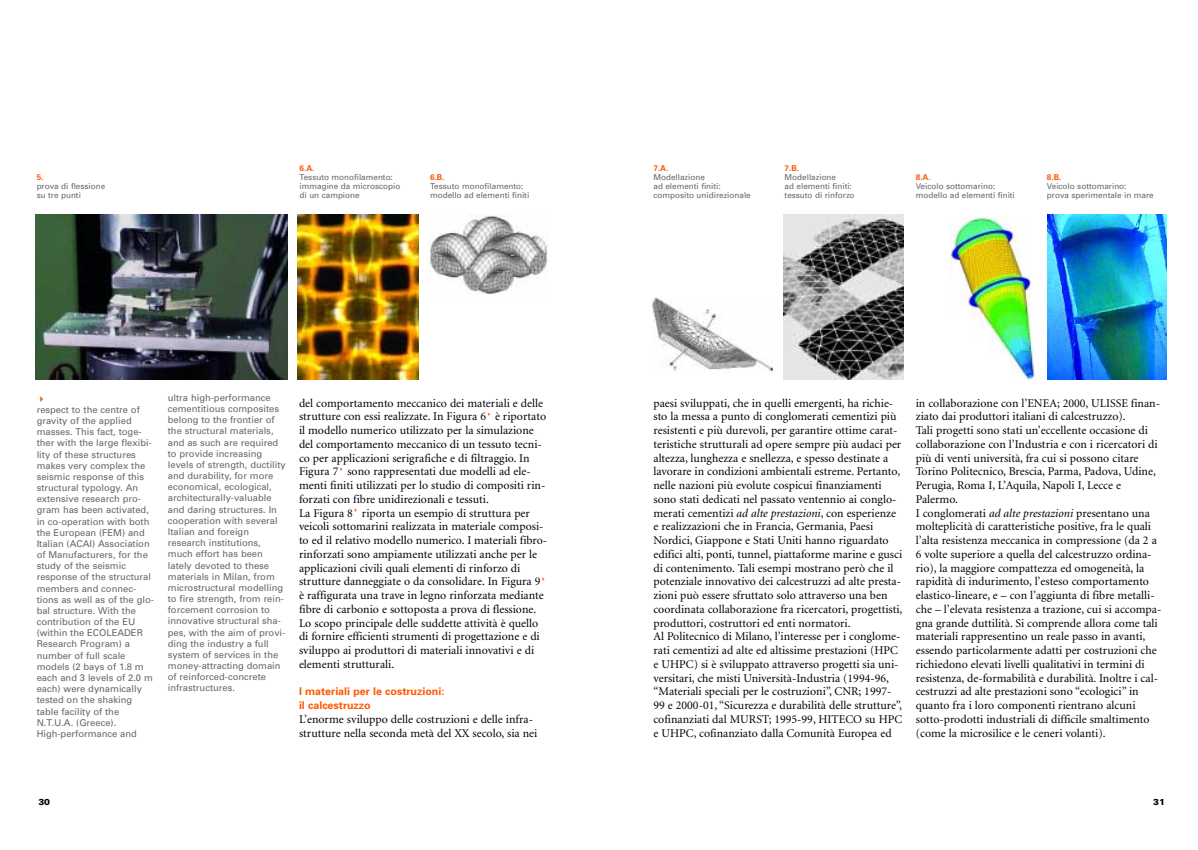
<style>
.page{position:relative;width:1198px;height:850px;background:#fff}
.page>*{position:absolute;margin:0;border:0;box-sizing:border-box;transform-origin:0 0}
.t1{font:11.88px/13.8px "Minion";color:#000}
.t2{font:700 10.62px/13.8px "Univers";color:#ff5803}
.t3{font:9.38px/11.1px "Univers";color:#666}
.t4{font:900 8.75px "Univers";color:#000}
.t5{font:8.12px/8.9px "Univers";color:#666}
.t6{font:700 8.12px "Univers";color:#ff5803}
.s1{font-style:italic}
</style>
<div class="page">
<img style="left:1047px;top:214px;width:119px;height:165px">
<img style="left:35px;top:214px;width:252px;height:165px">
<img style="left:298px;top:214px;width:120px;height:165px">
<img style="left:429px;top:214px;width:119px;height:80px">
<img style="left:652px;top:297px;width:120px;height:75px">
<img style="left:783px;top:214px;width:121px;height:165px">
<img style="left:950px;top:216px;width:85px;height:163px">
<p class="t6" style="left:37px;top:174px;width:8px">5.</p>
<p class="t5" style="left:37px;top:182px;width:70px">prova di flessione su tre punti</p>
<p class="t6" style="left:784px;top:165px;width:16px">7.B.</p>
<p class="t5" style="left:784px;top:173px;width:71px">Modellazione<br>ad elementi finiti: tessuto di rinforzo</p>
<p class="t6" style="left:1047px;top:174px;width:16px">8.B.</p>
<p class="t6" style="left:300px;top:165px;width:16px">6.A.</p>
<p class="t5" style="left:300px;top:173px;width:102px">Tessuto monofilamento: immagine da microscopio di un campione</p>
<p class="t6" style="left:915px;top:174px;width:16px">8.A.</p>
<p class="t6" style="left:653px;top:165px;width:16px">7.A.</p>
<p class="t5" style="left:653px;top:173px;width:99px">Modellazione<br>ad elementi finiti: composito unidirezionale</p>
<p class="t6" style="left:430px;top:174px;width:16px">6.B.</p>
<p class="t5" style="left:430px;top:182px;width:101px">Tessuto monofilamento: modello ad elementi finiti</p>
<p class="t5" style="left:915px;top:182px;width:101px">Veicolo sottomarino: modello ad elementi finiti</p>
<p class="t5" style="left:1047px;top:182px;width:108px">Veicolo sottomarino:<br>prova sperimentale in mare</p>
<p class="t3" style="left:37px;top:405px;width:119px">respect to the centre of gravity of the applied masses. This fact, toge&shy;ther with the large flexibi&shy;lity of these structures makes very complex the seismic response of this structural typology. An extensive research pro&shy;gram has been activated, in co-operation with both the European (FEM) and<br>Italian (ACAI) Association of Manufacturers, for the study of the seismic response of the structural members and connec&shy;tions as well as of the glo&shy;bal structure. With the contribution of the EU (within the ECOLEADER<br>Research Program) a number of full scale models (2 bays of 1.8 m each and 3 levels of 2.0 m each) were dynamically tested on the shaking table facility of the<br>N.T.U.A. (Greece).<br>High-performance and</p>
<p class="t3" style="left:168px;top:393px;width:119px">ultra high-performance cementitious composites belong to the frontier of the structural materials, and as such are required to provide increasing levels of strength, ductility and durability, for more economical, ecological, architecturally-valuable and daring structures. In cooperation with several<br>Italian and foreign research institutions, much effort has been lately devoted to these materials in Milan, from microstructural modelling to fire strength, from rein&shy;forcement corrosion to innovative structural sha&shy;pes, with the aim of provi&shy;ding the industry a full system of services in the money-attracting domain of reinforced-concrete infrastructures.</p>
<p class="t1" style="left:299px;top:397px;width:250px">del comportamento meccanico dei materiali e delle strutture con essi realizzate. In Figura 6 è riportato il modello numerico utilizzato per la simulazione del comportamento meccanico di un tessuto tecni&shy;co per applicazioni serigrafiche e di filtraggio. In Figura 7 sono rappresentati due modelli ad ele&shy;menti finiti utilizzati per lo studio di compositi rin&shy;forzati con fibre unidirezionali e tessuti.<br>La Figura 8 riporta un esempio di struttura per veicoli sottomarini realizzata in materiale composi&shy;to ed il relativo modello numerico. I materiali fibro&shy;rinforzati sono ampiamente utilizzati anche per le applicazioni civili quali elementi di rinforzo di strutture danneggiate o da consolidare. In Figura 9 è raffigurata una trave in legno rinforzata mediante fibre di carbonio e sottoposta a prova di flessione.<br>Lo scopo principale delle suddette attività è quello di fornire efficienti strumenti di progettazione e di sviluppo ai produttori di materiali innovativi e di elementi strutturali.</p>
<p class="t2" style="left:299px;top:686px;width:147px">I materiali per le costruzioni: il calcestruzzo</p>
<p class="t1" style="left:299px;top:713px;width:240px">L’enorme sviluppo delle costruzioni e delle infra&shy;strutture nella seconda metà del XX secolo, sia nei</p>
<p class="t4" style="left:38px;top:799px;width:13px">30</p>
<p class="t1" style="left:653px;top:397px;width:250px">paesi sviluppati, che in quelli emergenti, ha richie&shy;sto la messa a punto di conglomerati cementizi più resistenti e più durevoli, per garantire ottime carat&shy;teristiche strutturali ad opere sempre più audaci per altezza, lunghezza e snellezza, e spesso destinate a lavorare in condizioni ambientali estreme. Pertanto, nelle nazioni più evolute cospicui finanziamenti sono stati dedicati nel passato ventennio ai conglo&shy;merati cementizi <span class="s1">ad alte prestazioni</span>, con esperienze e realizzazioni che in Francia, Germania, Paesi Nordici, Giappone e Stati Uniti hanno riguardato edifici alti, ponti, tunnel, piattaforme marine e gusci di contenimento. Tali esempi mostrano però che il potenziale innovativo dei calcestruzzi ad alte presta&shy;zioni può essere sfruttato solo attraverso una ben coordinata collaborazione fra ricercatori, progettisti, produttori, costruttori ed enti normatori.<br>Al Politecnico di Milano, l’interesse per i conglome&shy;rati cementizi ad alte ed altissime prestazioni (HPC e UHPC) si è sviluppato attraverso progetti sia uni&shy;versitari, che misti Università-Industria (1994-96, “Materiali speciali per le costruzioni”, CNR; 1997- 99 e 2000-01, “Sicurezza e durabilità delle strutture”, cofinanziati dal MURST; 1995-99, HITECO su HPC e UHPC, cofinanziato dalla Comunità Europea ed</p>
<p class="t1" style="left:915px;top:397px;width:247px">in collaborazione con l’ENEA; 2000, ULISSE finan&shy;ziato dai produttori italiani di calcestruzzo).<br>Tali progetti sono stati un’eccellente occasione di collaborazione con l’Industria e con i ricercatori di più di venti università, fra cui si possono citare Torino Politecnico, Brescia, Parma, Padova, Udine, Perugia, Roma I, L’Aquila, Napoli I, Lecce e Palermo.<br>I conglomerati <span class="s1">ad alte prestazioni</span> presentano una molteplicità di caratteristiche positive, fra le quali l’alta resistenza meccanica in compressione (da 2 a 6 volte superiore a quella del calcestruzzo ordina&shy;rio), la maggiore compattezza ed omogeneità, la rapidità di indurimento, l’esteso comportamento elastico-lineare, e – con l’aggiunta di fibre metalli&shy;che – l’elevata resistenza a trazione, cui si accompa&shy;gna grande duttilità. Si comprende allora come tali materiali rappresentino un reale passo in avanti, essendo particolarmente adatti per costruzioni che richiedono elevati livelli qualitativi in termini di resistenza, de-formabilità e durabilità. Inoltre i cal&shy;cestruzzi ad alte prestazioni sono “ecologici” in quanto fra i loro componenti rientrano alcuni sotto-prodotti industriali di difficile smaltimento (come la microsilice e le ceneri volanti).</p>
<p class="t4" style="left:1153px;top:799px;width:13px">31</p>
</div>
